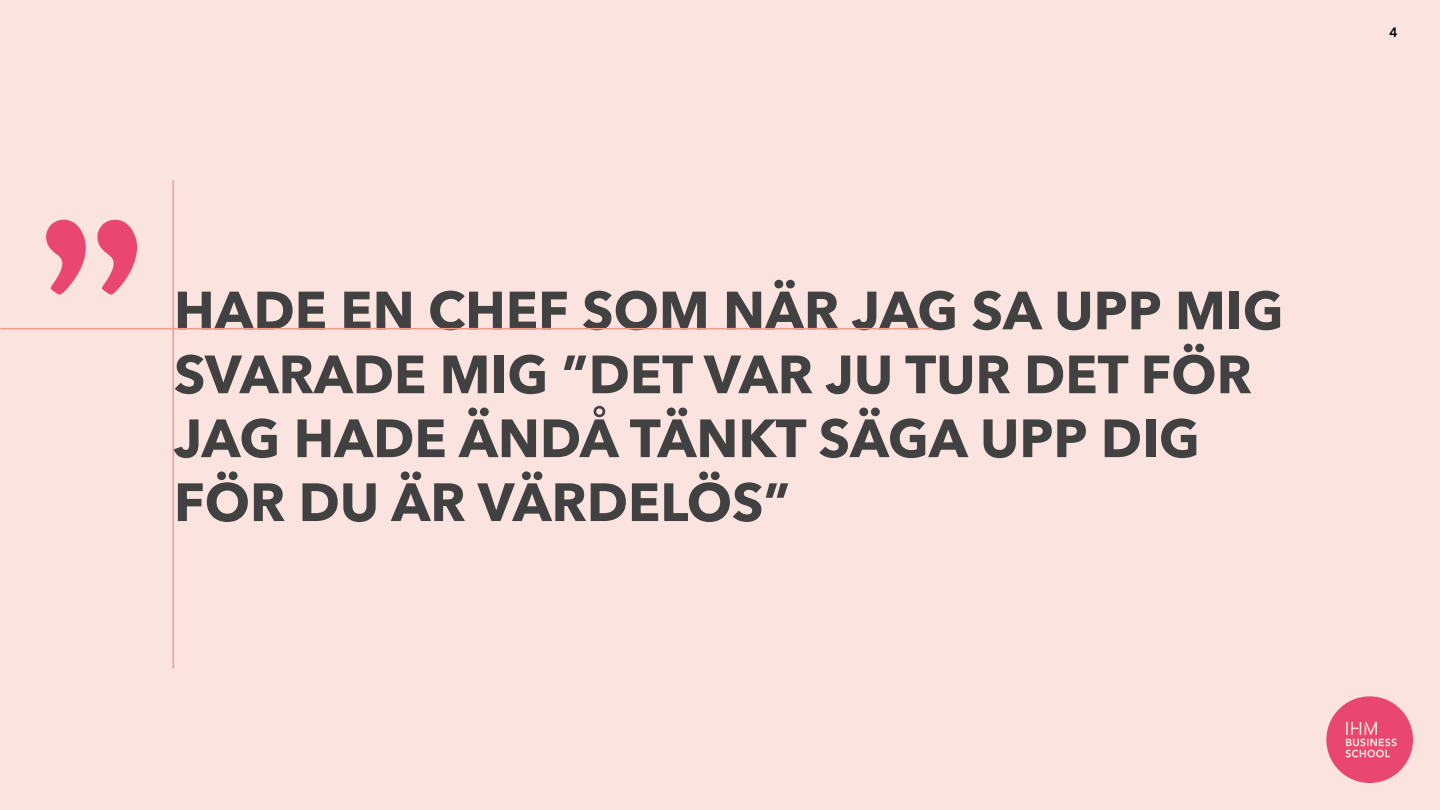
<style>
.page{position:relative;width:1440px;height:810px;background:#fbe4df}
.page>*{position:absolute;margin:0;border:0;box-sizing:border-box;transform-origin:0 0}
.t1{font:condensed 235.5px "Bernard";color:#e94771}
.t2{font:700 53.25px/63.9px "Avenir Next LT Pro";color:#414141}
.t3{font:600 13.5px "Avenir Next LT Pro";color:#020203}
</style>
<div class="page">
<div style="left:1326px;top:696px;width:87px;height:87px;background:#e94771;border-radius:50%"></div>
<svg style="left:1346px;top:722px;width:51px;height:35px"></svg>
<hr style="left:172px;top:181px;width:2px;height:487px;background:#f3998c">
<hr style="left:1px;top:328px;width:931px;height:1px;background:#f3998c">
<p class="t1" style="left:35px;top:181px;width:114px">”</p>
<p class="t2" style="left:174px;top:278px;width:1111px">HADE EN CHEF SOM NÄR JAG SA UPP MIG<br>SVARADE MIG ”DET VAR JU TUR DET FÖR<br>JAG HADE ÄNDÅ TÄNKT SÄGA UPP DIG<br>FÖR DU ÄR VÄRDELÖS”</p>
<p class="t3" style="left:1390px;top:24px;width:10px">4</p>
</div>
